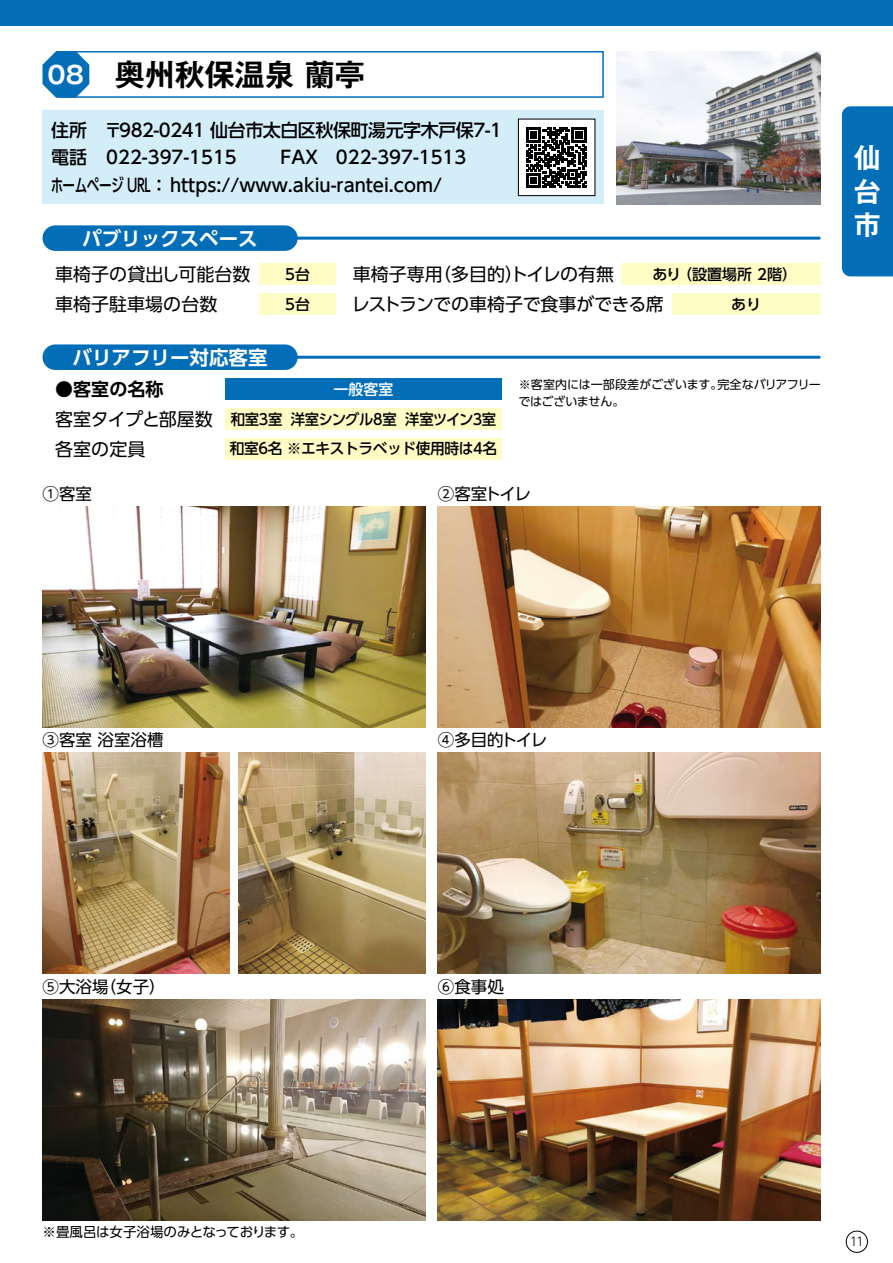
<style>
.page{position:relative;width:893px;height:1263px;background:#fff}
.page>*{position:absolute;margin:0;border:0;box-sizing:border-box;transform-origin:0 0}
.t1{font:700 30px "Gothic MB101 Pro De";color:#000}
.t2{font:700 27px/33.8px "Gothic MB101 Pro De";color:#fff;text-align:justify}
.t3{font:700 24px "Gothic MB101 Pro De";color:#fff}
.t4{font:700 19.5px "UD Shin Go Pro De";color:#fff}
.t5{font:18px/29.7px "UD Shin Go Pro";color:#000}
.t6{font:500 18px/27.6px "UD Shin Go Pro";color:#000}
.t7{font:500 18px/27.6px "UD Shin Go Pro";letter-spacing:-.025em;color:#000}
.t8{font:700 18px "UD Shin Go Pro De";letter-spacing:.005em;color:#000}
.t9{font:16.5px "UD Shin Go Pro";color:#000}
.t10{font:16.5px "UD Shin Go Pro";letter-spacing:-.05em;color:#000}
.t11{font:500 15px/29.7px "UD Shin Go Pro";letter-spacing:-.025em;color:#000;scale:.96 1}
.t12{font:500 15px "UD Shin Go Pro";letter-spacing:-.025em;color:#000}
.t13{font:500 15px "UD Shin Go Pro";color:#fff}
.t14{font:13.5px "UD Shin Go Pro";letter-spacing:-.015em;color:#000}
.t15{font:12px/16.5px "UD Shin Go Pro";letter-spacing:-.015em;color:#000}
.t16{font:300 12px "UD Shin Go Pro";color:#000}
</style>
<div class="page">
<div style="left:846px;top:1231px;width:22px;height:22px;border:1px solid #000;border-radius:50%"></div>
<div style="left:60px;top:51px;width:544px;height:47px;border:2px solid #036eb8"></div>
<svg style="left:43px;top:51px;width:46px;height:47px;background:#2883c2"></svg>
<div style="left:43px;top:111px;width:561px;height:93px;background:#d3edf9"></div>
<hr style="left:211px;top:237px;width:608px;height:3px;background:#036eb8">
<div style="left:43px;top:225px;width:255px;height:26px;background:#036eb8;border-radius:13px"></div>
<div style="left:259px;top:264px;width:77px;height:21px;background:#fffbc5"></div>
<div style="left:621px;top:264px;width:200px;height:21px;background:#fffbc5"></div>
<div style="left:259px;top:293px;width:77px;height:22px;background:#fffbc5"></div>
<div style="left:672px;top:293px;width:149px;height:22px;background:#fffbc5"></div>
<div style="left:842px;top:106px;width:51px;height:170px;background:#036eb8"></div>
<div style="left:518px;top:119px;width:77px;height:77px;background:#fff;border:1px solid #000"></div>
<div style="left:225px;top:408px;width:277px;height:21px;background:#fffbc5"></div>
<div style="left:225px;top:438px;width:277px;height:21px;background:#fffbc5"></div>
<hr style="left:211px;top:356px;width:608px;height:3px;background:#036eb8">
<div style="left:43px;top:344px;width:255px;height:26px;background:#036eb8;border-radius:13px"></div>
<div style="left:0;top:0;width:893px;height:26px;background:#036eb8"></div>
<img style="left:617px;top:51px;width:204px;height:153px">
<img style="left:43px;top:999px;width:382px;height:221px">
<img style="left:43px;top:506px;width:382px;height:221px">
<img style="left:438px;top:999px;width:383px;height:221px">
<img style="left:438px;top:753px;width:383px;height:221px">
<img style="left:438px;top:506px;width:383px;height:221px">
<img style="left:43px;top:753px;width:187px;height:221px">
<img style="left:238px;top:753px;width:187px;height:221px">
<svg style="left:526px;top:128px;width:60px;height:60px"></svg>
<div style="left:225px;top:378px;width:277px;height:22px;background:#036eb8"></div>
<h1 class="t1" style="left:115px;top:49px;width:251px">奥州秋保温泉 蘭亭</h1>
<p class="t7" style="left:104px;top:115px;width:400px">〒982-0241 仙台市太白区秋保町湯元字木戸保7-1<br>022-397-1515</p>
<h3 class="t3" style="left:48px;top:55px;width:38px">08</h3>
<p class="t6" style="left:51px;top:115px;width:37px">住所電話</p>
<p class="t6" style="left:336px;top:143px;width:132px">022-397-1513</p>
<p class="t6" style="left:51px;top:143px;width:393px;text-indent:230px">FAX<br>ホームページ URL ：https://www.akiu-rantei.com/</p>
<p class="t4" style="left:82px;top:222px;width:177px">パブリックスペース</p>
<p class="t5" style="left:55px;top:259px;width:197px">車椅子の貸出し可能台数車椅子駐車場の台数</p>
<p class="t5" style="left:352px;top:259px;width:314px">車椅子専用（多目的）トイレの有無<br>レストランでの車椅子で食事ができる席</p>
<p class="t12" style="left:285px;top:262px;width:26px">5台</p>
<p class="t12" style="left:652px;top:262px;width:146px">あり （設置場所 2階）</p>
<p class="t12" style="left:285px;top:292px;width:26px">5台</p>
<p class="t12" style="left:731px;top:292px;width:31px">あり</p>
<p class="t4" style="left:73px;top:341px;width:197px">バリアフリー対応客室</p>
<p class="t8" style="left:55px;top:374px;width:110px">●客室の名称</p>
<p class="t5" style="left:55px;top:403px;width:159px">客室タイプと部屋数各室の定員</p>
<p class="t13" style="left:334px;top:377px;width:61px">一般客室</p>
<p class="t11" style="left:230px;top:404px;width:280px">和室3室 洋室シングル8室 洋室ツイン3室和室6名 ※エキストラベッド使用時は4名</p>
<p class="t15" style="left:519px;top:376px;width:304px">※客室内には一部段差がございます。完全なバリアフリーではございません。</p>
<p class="t9" style="left:43px;top:480px;width:51px">①客室</p>
<p class="t9" style="left:438px;top:480px;width:94px">②客室トイレ</p>
<h2 class="t2" style="left:854px;top:137px;width:28px">仙台市</h2>
<p class="t9" style="left:43px;top:726px;width:122px">③客室 浴室浴槽</p>
<p class="t9" style="left:43px;top:973px;width:125px">⑤大浴場（女子）</p>
<p class="t10" style="left:438px;top:726px;width:111px">④多目的トイレ</p>
<p class="t9" style="left:438px;top:973px;width:67px">⑥食事処</p>
<p class="t14" style="left:43px;top:1221px;width:262px">※畳風呂は女子浴場のみとなっております。</p>
<p class="t16" style="left:850px;top:1232px;width:16px">11</p>
</div>
